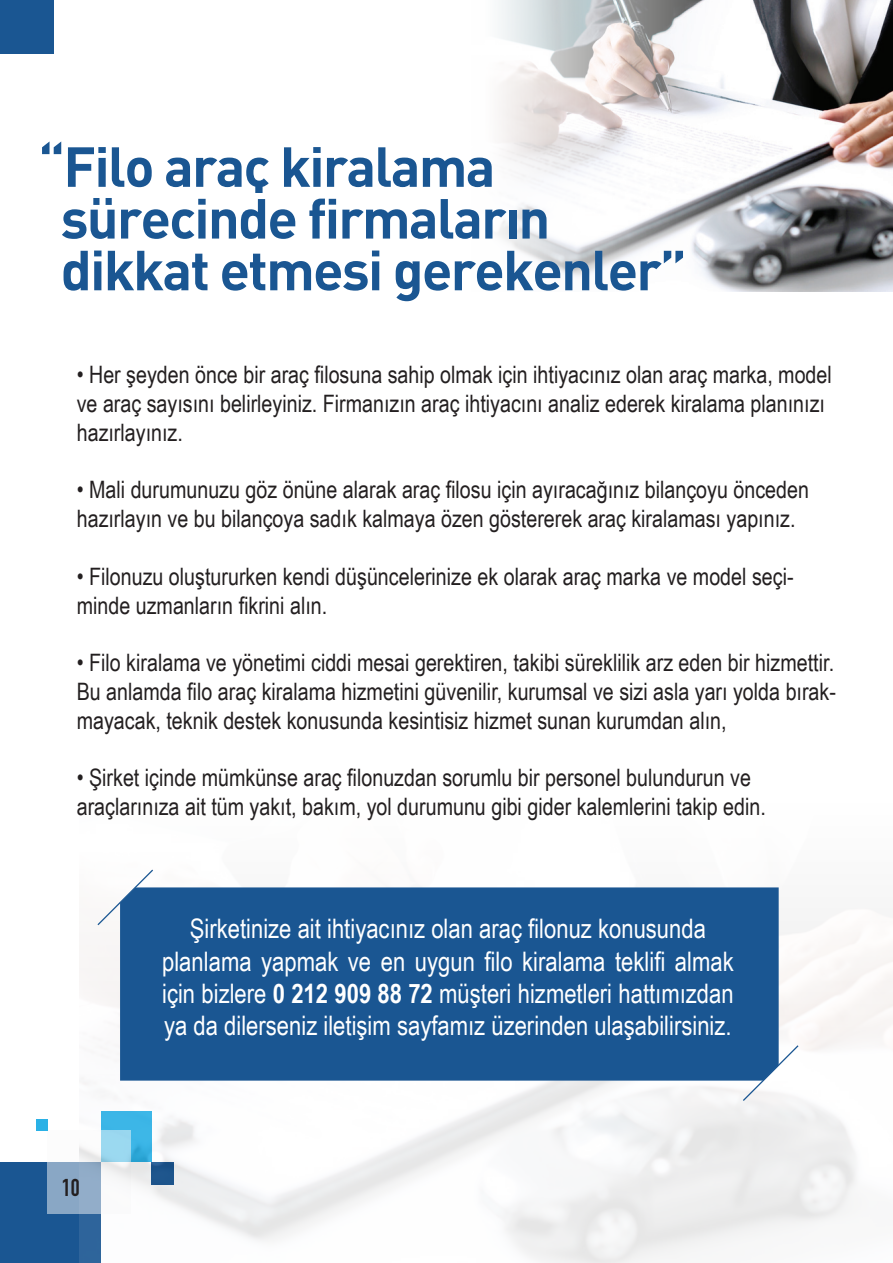
<style>
.page{position:relative;width:893px;height:1263px;background:#fff}
.page>*{position:absolute;margin:0;border:0;box-sizing:border-box;transform-origin:0 0}
.t1{font:700 55.5px/51.8px "DI Nbek";letter-spacing:-.03em;color:#1a5692}
.t2{font:26.85px/32.2px "Arial Narrow";color:#fff;text-align:center}
.t3{font:24px/28.8px "Arial Narrow";color:#231f20}
.t4{font:24px "DIN Engschrift Std";color:#231f20}
.s1{font-weight:700}
</style>
<div class="page">
<div style="left:0;top:1162px;width:101px;height:101px;background:#1a5692"></div>
<div style="left:48px;top:1162px;width:31px;height:52px;background:#89a7c5"></div>
<div style="left:36px;top:1120px;width:12px;height:11px;background:#2ab1e6"></div>
<div style="left:0;top:0;width:54px;height:54px;background:#1a5692"></div>
<img style="left:498px;top:0;width:395px;height:291px">
<img style="left:79px;top:921px;width:814px;height:342px">
<div style="left:120px;top:887px;width:659px;height:193px;background:#1a5692"></div>
<svg style="left:96px;top:869px;width:58px;height:58px"></svg>
<svg style="left:741px;top:1044px;width:59px;height:58px"></svg>
<h1 class="t1" style="left:61px;top:138px;width:628px;text-indent:-22px">“Filo araç kiralama sürecinde firmaların dikkat etmesi gerekenler”</h1>
<p class="t3" style="left:77px;top:359px;width:757px">• Her şeyden önce bir araç filosuna sahip olmak için ihtiyacınız olan araç marka, model ve araç sayısını belirleyiniz. Firmanızın araç ihtiyacını analiz ederek kiralama planınızı hazırlayınız.</p>
<p class="t3" style="left:77px;top:475px;width:734px">• Mali durumunuzu göz önüne alarak araç filosu için ayıracağınız bilançoyu önceden hazırlayın ve bu bilançoya sadık kalmaya özen göstererek araç kiralaması yapınız.</p>
<p class="t3" style="left:77px;top:561px;width:718px">• Filonuzu oluştururken kendi düşüncelerinize ek olarak araç marka ve model seçi&shy;minde uzmanların fikrini alın.</p>
<p class="t3" style="left:77px;top:647px;width:761px;text-align:justify">• Filo kiralama ve yönetimi ciddi mesai gerektiren, takibi süreklilik arz eden bir hizmettir.<br>Bu anlamda filo araç kiralama hizmetini güvenilir, kurumsal ve sizi asla yarı yolda bırak&shy;mayacak, teknik destek konusunda kesintisiz hizmet sunan kurumdan alın,</p>
<p class="t3" style="left:77px;top:763px;width:691px">• Şirket içinde mümkünse araç filonuzdan sorumlu bir personel bulundurun ve araçlarınıza ait tüm yakıt, bakım, yol durumunu gibi gider kalemlerini takip edin.</p>
<p class="t4" style="left:62px;top:1174px;width:19px">10</p>
<p class="t2" style="left:162px;top:912px;width:573px">Şirketinize ait ihtiyacınız olan araç filonuz konusunda planlama yapmak ve en uygun filo kiralama teklifi almak için bizlere <span class="s1">0 212 909 88 72</span> müşteri hizmetleri hattımızdan ya da dilerseniz iletişim sayfamız üzerinden ulaşabilirsiniz.</p>
</div>
